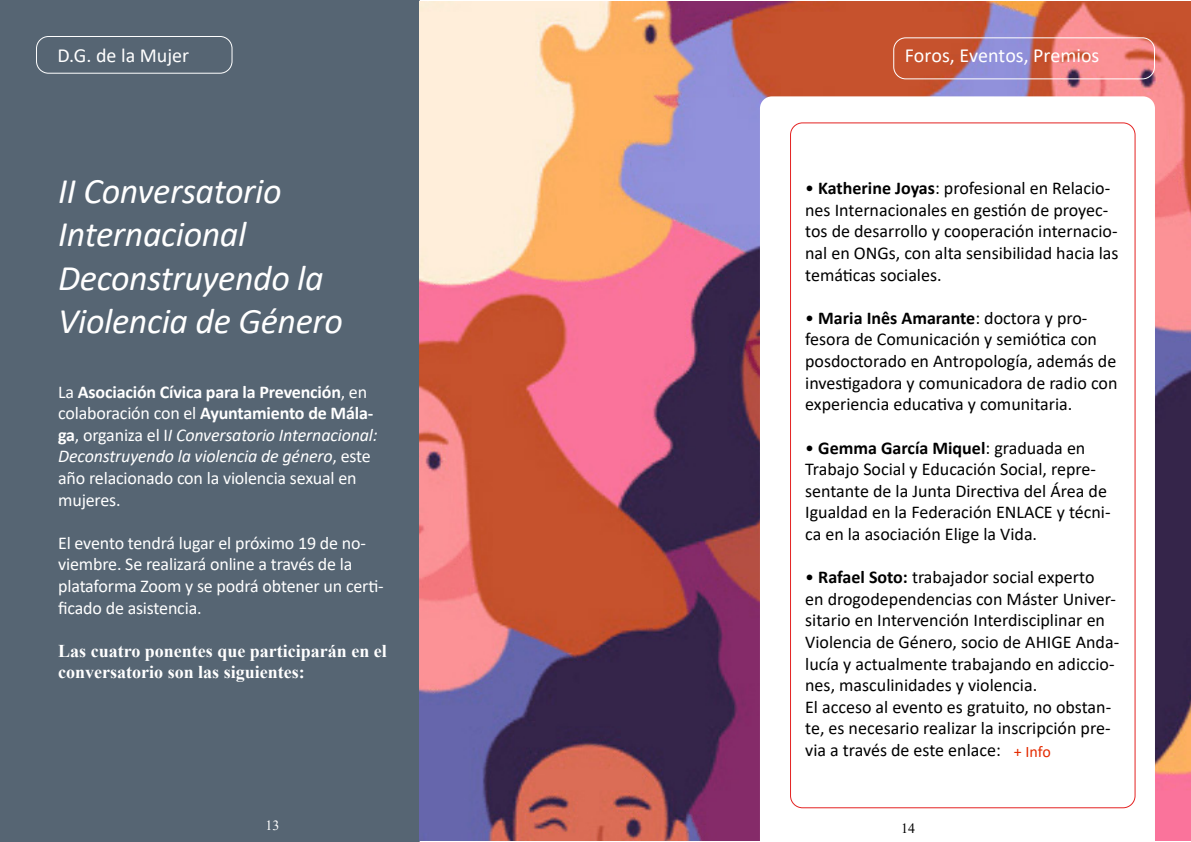
<style>
.page{position:relative;width:1191px;height:842px;background:#fff}
.page>*{position:absolute;margin:0;border:0;box-sizing:border-box;transform-origin:0 0}
.t1{font:italic 36px "Calibri";letter-spacing:-.01em;color:#fff}
.t2{font:20px "Calibri";color:#fff}
.t3{font:18px/21.6px "Calibri";color:#000}
.t4{font:18px/21.6px "Calibri";letter-spacing:-.01em;color:#fff}
.t5{font:700 18px/21.6px "Times New Roman";color:#fff}
.t6{font:16px "Calibri";color:#e42b00}
.t7{font:14px "Times New Roman";color:#fff}
.t8{font:14px "Times New Roman";color:#000}
.s1{font-weight:700}
.s2{font-style:italic}
</style>
<div class="page">
<div style="left:0;top:0;width:420px;height:842px;background:#566573"></div>
<div style="left:36px;top:36px;width:196px;height:38px;border:1px solid #fff;border-radius:12px"></div>
<img style="left:420px;top:1px;width:771px;height:839px">
<svg style="left:760px;top:96px;width:395px;height:744px"></svg>
<div style="left:893px;top:37px;width:262px;height:42px;border:1px solid #fff;border-radius:12px"></div>
<p class="t2" style="left:57px;top:41px;width:133px">D.G. de la Mujer</p>
<p class="t1" style="left:58px;top:166px;width:225px">II Conversatorio</p>
<p class="t1" style="left:58px;top:209px;width:190px">Internacional</p>
<p class="t1" style="left:58px;top:253px;width:267px">Deconstruyendo la</p>
<p class="t1" style="left:58px;top:296px;width:286px">Violencia de Género</p>
<p class="t4" style="left:58px;top:380px;width:321px">La <span class="s1">Asociación Cívica para la Prevención</span>, en colaboración con el <span class="s1">Ayuntamiento de Mála&shy;ga</span>, organiza el I<span class="s2">I Conversatorio Internacional:<br>Deconstruyendo la violencia de género</span>, este año relacionado con la violencia sexual en mujeres.</p>
<p class="t4" style="left:58px;top:532px;width:327px">El evento tendrá lugar el próximo 19 de no&shy;viembre. Se realizará online a través de la plataforma Zoom y se podrá obtener un certi&shy;ficado de asistencia.</p>
<p class="t5" style="left:58px;top:639px;width:330px">Las cuatro ponentes que participarán en el conversatorio son las siguientes:</p>
<p class="t7" style="left:265px;top:816px;width:15px">13</p>
<p class="t2" style="left:904px;top:41px;width:196px">Foros, Eventos, Premios</p>
<p class="t3" style="left:805px;top:177px;width:315px">• <span class="s1">Katherine Joyas</span>: profesional en Relacio&shy;nes Internacionales en gestión de proyec&shy;tos de desarrollo y cooperación internacio&shy;nal en ONGs, con alta sensibilidad hacia las temáticas sociales.</p>
<p class="t3" style="left:805px;top:307px;width:314px">• <span class="s1">Maria Inês Amarante</span>: doctora y pro&shy;fesora de Comunicación y semiótica con posdoctorado en Antropología, además de investigadora y comunicadora de radio con experiencia educativa y comunitaria.</p>
<p class="t3" style="left:805px;top:436px;width:307px">• <span class="s1">Gemma García Miquel</span>: graduada en Trabajo Social y Educación Social, repre&shy;sentante de la Junta Directiva del Área de Igualdad en la Federación ENLACE y técni&shy;ca en la asociación Elige la Vida.</p>
<p class="t3" style="left:805px;top:566px;width:315px">• <span class="s1">Rafael Soto:</span> trabajador social experto<br>en drogodependencias con Máster Univer&shy;sitario en Intervención Interdisciplinar en Violencia de Género, socio de AHIGE Anda&shy;lucía y actualmente trabajando en adiccio&shy;nes, masculinidades y violencia.</p>
<p class="t3" style="left:805px;top:695px;width:307px;text-align:justify">El acceso al evento es gratuito, no obstan&shy;te, es necesario realizar la inscripción pre&shy;via a través de este enlace:</p>
<p class="t6" style="left:1014px;top:740px;width:38px">+ Info</p>
<p class="t8" style="left:901px;top:819px;width:15px">14</p>
</div>
